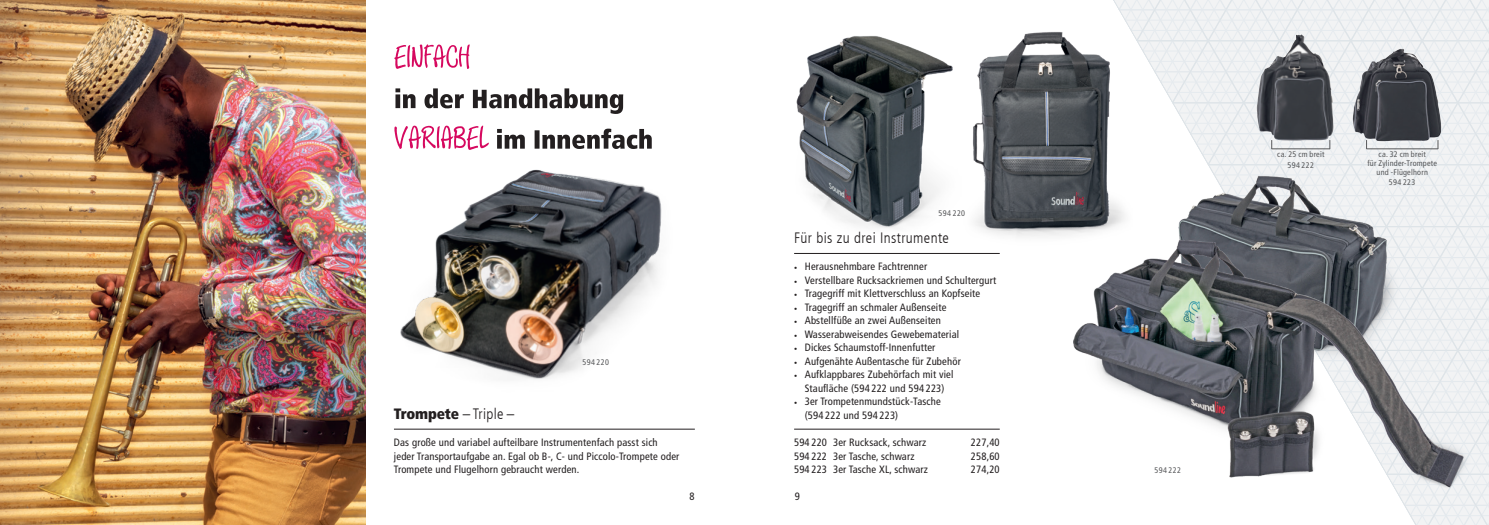
<style>
.page{position:relative;width:1489px;height:525px;background:#fff}
.page>*{position:absolute;margin:0;border:0;box-sizing:border-box;transform-origin:0 0}
.t1{font:300 condensed 15px "Frutiger LT Com";letter-spacing:.025em;color:#231f20}
.t2{font:900 condensed 15px "Frutiger LT Com";letter-spacing:-.01em;color:#231f20}
.t3{font:condensed 10.62px/13.5px "Frutiger LT Com";letter-spacing:.015em;color:#231f20}
.t4{font:condensed 8.12px/8.8px "Frutiger LT Com";letter-spacing:.025em;color:#57585a;text-align:center}
.s1{font-weight:300}
.s2{font-size:6.25px}
</style>
<div class="page">
<img style="left:0;top:0;width:365px;height:524px">
<img style="left:400px;top:169px;width:262px;height:210px">
<img style="left:1073px;top:274px;width:40px;height:110px">
<img style="left:973px;top:32px;width:140px;height:205px">
<img style="left:796px;top:36px;width:157px;height:193px">
<svg style="left:497px;top:128px;width:154px;height:21px"></svg>
<svg style="left:394px;top:125px;width:95px;height:25px"></svg>
<svg style="left:395px;top:88px;width:228px;height:26px"></svg>
<svg style="left:394px;top:44px;width:76px;height:25px"></svg>
<hr style="left:394px;top:428px;width:300px;height:1px;background:#231f20">
<hr style="left:794px;top:253px;width:205px;height:1px;background:#231f20">
<hr style="left:794px;top:428px;width:205px;height:1px;background:#231f20">
<svg style="left:1113px;top:0;width:375px;height:524px"></svg>
<hr style="left:1366px;top:148px;width:71px;height:1px;background:#57585a">
<p class="t4" style="left:582px;top:357px;width:28px">594 220</p>
<h1 class="t2" style="left:394px;top:404px;width:122px">Trompete <span class="s1">– Triple –</span></h1>
<p class="t3" style="left:394px;top:435px;width:287px">Das große und variabel aufteilbare Instrumentenfach passt sich jeder Transportaufgabe an. Egal ob B-, C- und Piccolo-Trompete oder<br>Trompete und Flugelhorn gebraucht werden.</p>
<p class="t4" style="left:938px;top:209px;width:28px">594 220</p>
<h1 class="t1" style="left:794px;top:229px;width:156px">Für bis zu drei Instrumente</h1>
<p class="t3" style="left:794px;top:260px;width:134px"><span class="s2">•</span> Herausnehmbare Fachtrenner</p>
<p class="t3" style="left:794px;top:273px;width:203px"><span class="s2">•</span> Verstellbare Rucksackriemen und Schultergurt</p>
<p class="t3" style="left:794px;top:287px;width:188px"><span class="s2">•</span> Tragegriff mit Klettverschluss an Kopfseite</p>
<p class="t3" style="left:794px;top:300px;width:154px"><span class="s2">•</span> Tragegriff an schmaler Außenseite</p>
<p class="t3" style="left:794px;top:314px;width:148px"><span class="s2">•</span> Abstellfüße an zwei Außenseiten</p>
<p class="t3" style="left:794px;top:327px;width:167px"><span class="s2">•</span> Wasserabweisendes Gewebematerial</p>
<p class="t3" style="left:794px;top:341px;width:143px"><span class="s2">•</span> Dickes Schaumstoff-Innenfutter</p>
<p class="t3" style="left:794px;top:354px;width:168px"><span class="s2">•</span> Aufgenähte Außentasche für Zubehör</p>
<p class="t3" style="left:794px;top:368px;width:161px;text-align:center"><span class="s2">•</span> Aufklappbares Zubehörfach mit viel<br>Staufläche (594 222 und 594 223)</p>
<p class="t3" style="left:804px;top:395px;width:138px;text-indent:-11px"><span class="s2">•</span> 3er Trompetenmundstück-Tasche (594 222 und 594 223)</p>
<p class="t3" style="left:794px;top:435px;width:134px">594 220 3er Rucksack, schwarz</p>
<p class="t3" style="left:970px;top:435px;width:30px">227,40</p>
<p class="t3" style="left:794px;top:449px;width:122px">594 222 3er Tasche, schwarz</p>
<p class="t3" style="left:970px;top:449px;width:30px">258,60</p>
<p class="t3" style="left:794px;top:462px;width:135px">594 223 3er Tasche XL, schwarz</p>
<p class="t3" style="left:970px;top:462px;width:30px">274,20</p>
<p class="t3" style="left:689px;top:489px;width:7px">8</p>
<p class="t3" style="left:794px;top:489px;width:7px">9</p>
<p class="t4" style="left:1277px;top:149px;width:49px;line-height:10.6px">ca. 25 cm breit<br>594 222</p>
<p class="t4" style="left:1367px;top:150px;width:71px">ca. 32 cm breit<br>für Zylinder-Trompete und -Flügelhorn</p>
<p class="t4" style="left:1388px;top:178px;width:28px">594 223</p>
<p class="t4" style="left:1154px;top:465px;width:28px">594 222</p>
</div>
